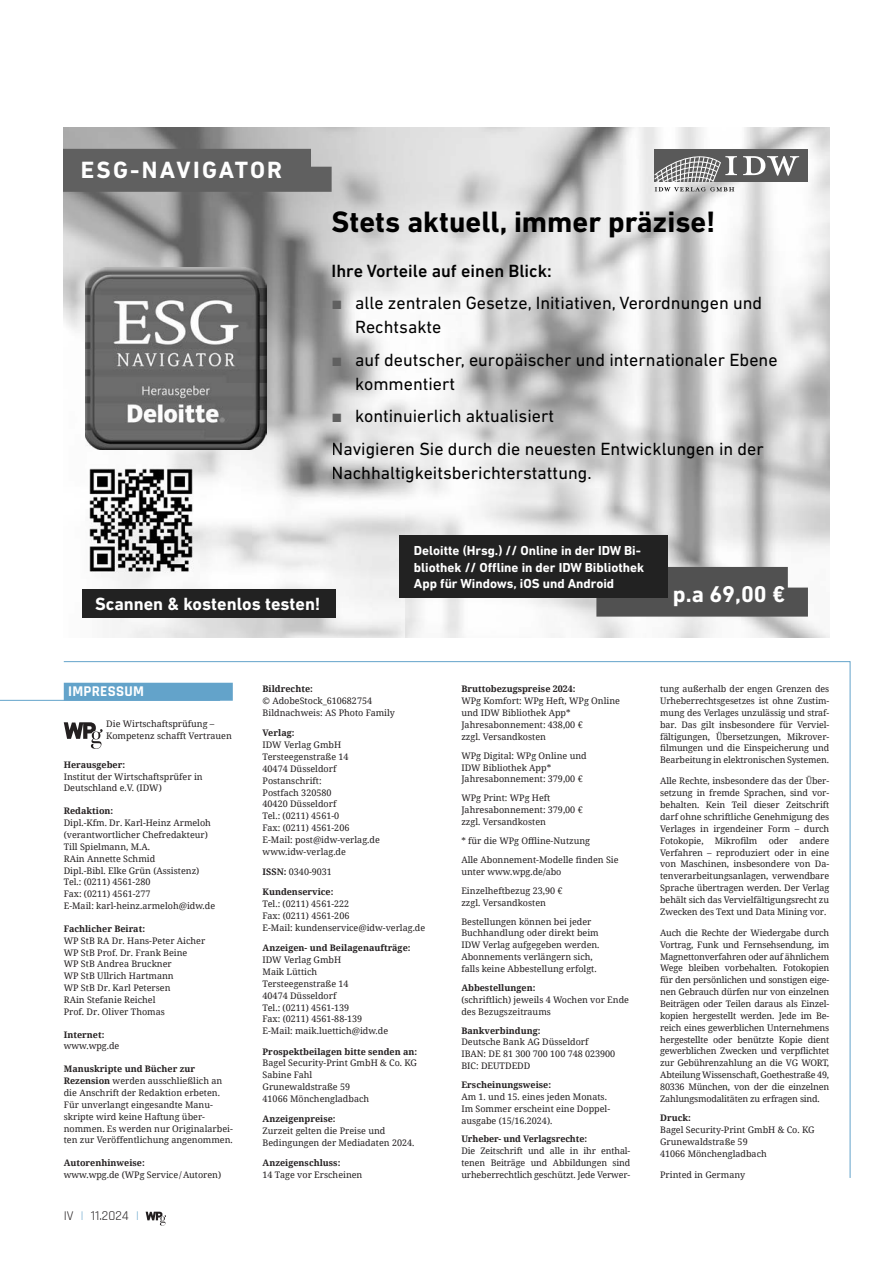
<style>
.page{position:relative;width:893px;height:1263px;background:#fff}
.page>*{position:absolute;margin:0;border:0;box-sizing:border-box;transform-origin:0 0}
.t1{font:700 30px "DIN Next LT Pro";color:#000}
.t2{font:700 24px "DIN Next LT Pro";letter-spacing:.095em;color:#fff}
.t3{font:700 23.25px "DIN Next LT Pro";color:#fff}
.t4{font:18px/24px "DIN Next LT Pro";color:#020202}
.t5{font:18px/24px "DIN Next LT Pro";color:#000}
.t6{font:500 18px "DIN Next LT Pro";color:#020202}
.t7{font:700 18px "DIN Next LT Pro";color:#fff}
.t8{font:700 15px "Rajdhani";letter-spacing:.02em;color:#fff}
.t9{font:13.5px "Rajdhani";color:#231f20}
.t10{font:700 13.2px/16.5px "DIN Next LT Pro";color:#fff}
.t11{font:9px/11.9px "Noto Serif";color:#231f20}
.t12{font:700 9px "Noto Serif";color:#231f20}
.s1{font-weight:700}
.s2{color:#63a3ca}
</style>
<div class="page">
<svg style="left:146px;top:1212px;width:20px;height:13px"></svg>
<hr style="left:0;top:700px;width:220px;height:1px;background:#63a3ca">
<svg style="left:63px;top:661px;width:788px;height:517px"></svg>
<img style="left:405px;top:128px;width:424px;height:510px">
<img style="left:64px;top:128px;width:341px;height:180px">
<img style="left:64px;top:308px;width:33px;height:310px">
<img style="left:252px;top:308px;width:153px;height:330px">
<img style="left:149px;top:524px;width:103px;height:114px">
<div style="left:97px;top:576px;width:52px;height:62px;background:#f4f4f4"></div>
<img style="left:85px;top:267px;width:181px;height:183px">
<div style="left:64px;top:149px;width:268px;height:43px;background:#606060"></div>
<div style="left:655px;top:149px;width:153px;height:33px;background:#595959"></div>
<svg style="left:743px;top:156px;width:56px;height:20px"></svg>
<svg style="left:655px;top:156px;width:82px;height:26px"></svg>
<img style="left:664px;top:187px;width:70px;height:4px">
<img style="left:85px;top:464px;width:112px;height:112px">
<img style="left:333px;top:442px;width:431px;height:16px">
<img style="left:333px;top:467px;width:257px;height:15px">
<img style="left:332px;top:211px;width:381px;height:26px">
<svg style="left:596px;top:567px;width:212px;height:50px;background:#5b5b5b"></svg>
<div style="left:400px;top:535px;width:268px;height:63px;background:#222"></div>
<div style="left:82px;top:589px;width:254px;height:28px;background:#222"></div>
<svg style="left:333px;top:301px;width:8px;height:8px"></svg>
<svg style="left:333px;top:357px;width:8px;height:9px"></svg>
<svg style="left:333px;top:414px;width:8px;height:8px"></svg>
<h2 class="t2" style="left:81px;top:162px;width:203px">ESG-NAVIGATOR</h2>
<h1 class="t1" style="left:332px;top:211px;width:385px">Stets aktuell, immer präzise!</h1>
<h3 class="t6" style="left:332px;top:260px;width:222px">Ihre Vorteile auf einen Blick:</h3>
<h3 class="t4" style="left:355px;top:293px;width:409px">alle zentralen Gesetze, Initiativen, Verordnungen und<br>Rechtsakte</h3>
<h3 class="t4" style="left:355px;top:349px;width:424px">auf deutscher, europäischer und internationaler Ebene kommentiert</h3>
<h3 class="t4" style="left:355px;top:406px;width:201px">kontinuierlich aktualisiert</h3>
<h3 class="t5" style="left:332px;top:438px;width:434px">Navigieren Sie durch die neuesten Entwicklungen in der<br>Nachhaltigkeitsberichterstattung.</h3>
<h3 class="t7" style="left:95px;top:598px;width:227px">Scannen &amp; kostenlos testen!</h3>
<h3 class="t10" style="left:414px;top:543px;width:232px">Deloitte (Hrsg.) // Online in der IDW Bi&shy;bliothek // Offline in der IDW Bibliothek<br>App für Windows, iOS und Android</h3>
<h3 class="t3" style="left:673px;top:586px;width:114px">p.a 69,00 €</h3>
<h3 class="t8" style="left:68px;top:682px;width:78px">IMPRESSUM</h3>
<p class="t11" style="left:106px;top:718px;width:127px">Die Wirtschaftsprüfung –<br>Kompetenz schafft Vertrauen</p>
<p class="t12" style="left:64px;top:758px;width:63px">Herausgeber:</p>
<p class="t11" style="left:64px;top:770px;width:140px">Institut der Wirtschaftsprüfer in<br>Deutschland e.V. (IDW)</p>
<p class="t12" style="left:64px;top:805px;width:51px">Redaktion:</p>
<p class="t11" style="left:64px;top:817px;width:153px">Dipl.-Kfm. Dr. Karl-Heinz Armeloh (verantwortlicher Chefredakteur)<br>Till Spielmann, M.A.<br>RAin Annette Schmid<br>Dipl.-Bibl. Elke Grün (Assistenz)<br>Tel.: (0211) 4561-280<br>Fax: (0211) 4561-277<br>E-Mail: karl-heinz.armeloh@idw.de</p>
<p class="t12" style="left:64px;top:922px;width:83px">Fachlicher Beirat:</p>
<p class="t11" style="left:64px;top:934px;width:143px">WP StB RA Dr. Hans-Peter Aicher<br>WP StB Prof. Dr. Frank Beine<br>WP StB Andrea Bruckner<br>WP StB Ullrich Hartmann<br>WP StB Dr. Karl Petersen<br>RAin Stefanie Reichel<br>Prof. Dr. Oliver Thomas</p>
<p class="t12" style="left:64px;top:1028px;width:42px">Internet:</p>
<p class="t11" style="left:64px;top:1040px;width:57px">www.wpg.de</p>
<p class="t11" style="left:64px;top:1063px;width:171px"><span class="s1">Manuskripte und Bücher zur Rezension</span> werden ausschließlich an die Anschrift der Redaktion erbeten.<br>Für unverlangt eingesandte Manu&shy;skripte wird keine Haftung ü ber&shy;nommen. Es werden nur Originalarbei&shy;ten zur Veröffentlichung angenommen.</p>
<p class="t12" style="left:64px;top:1156px;width:83px">Autorenhinweise:</p>
<p class="t11" style="left:64px;top:1168px;width:159px">www.wpg.de (WPg Service / Autoren)</p>
<h3 class="t9" style="left:64px;top:1208px;width:77px">IV <span class="s2">|</span> 11.2024 <span class="s2">|</span></h3>
<p class="t12" style="left:263px;top:683px;width:52px">Bildrechte:</p>
<p class="t11" style="left:263px;top:695px;width:134px">© AdobeStock_610682754<br>Bildnachweis: AS Photo Family</p>
<p class="t12" style="left:263px;top:727px;width:33px">Verlag:</p>
<p class="t11" style="left:263px;top:739px;width:119px">IDW Verlag GmbH<br>Tersteegenstraße 14<br>40474 Düsseldorf<br>Postanschrift:<br>Postfach 320580<br>40420 Düsseldorf<br>Tel.: (0211) 4561-0<br>Fax: (0211) 4561-206<br>E-Mail: post@idw-verlag.de www.idw-verlag.de</p>
<p class="t11" style="left:263px;top:866px;width:71px"><span class="s1">ISSN:</span> 0340-9031</p>
<p class="t12" style="left:263px;top:886px;width:72px">Kundenservice:</p>
<p class="t11" style="left:263px;top:898px;width:164px">Tel.: (0211) 4561-222<br>Fax: (0211) 4561-206<br>E-Mail: kundenservice@idw-verlag.de</p>
<p class="t12" style="left:263px;top:942px;width:149px">Anzeigen- und Beilagenaufträge:</p>
<p class="t11" style="left:263px;top:954px;width:127px">IDW Verlag GmbH<br>Maik Lüttich<br>Tersteegenstraße 14<br>40474 Düsseldorf<br>Tel.: (0211) 4561-139<br>Fax: (0211) 4561-88-139<br>E-Mail: maik.luettich@idw.de</p>
<p class="t12" style="left:263px;top:1045px;width:156px">Prospektbeilagen bitte senden an:</p>
<p class="t11" style="left:263px;top:1057px;width:156px">Bagel Security-Print GmbH &amp; Co. KG<br>Sabine Fahl<br>Grunewaldstraße 59<br>41066 Mönchengladbach</p>
<p class="t12" style="left:263px;top:1112px;width:75px">Anzeigenpreise:</p>
<p class="t11" style="left:263px;top:1125px;width:153px">Zurzeit gelten die Preise und<br>Bedingungen der Mediadaten 2024.</p>
<p class="t12" style="left:263px;top:1156px;width:79px">Anzeigenschluss:</p>
<p class="t11" style="left:263px;top:1169px;width:101px">14 Tage vor Erscheinen</p>
<p class="t12" style="left:461px;top:683px;width:116px">Bruttobezugspreise 2024:</p>
<p class="t11" style="left:461px;top:695px;width:160px">WPg Komfort: WPg Heft, WPg Online und IDW Bibliothek App*<br>Jahresabonnement: 438,00 €<br>zzgl. Versandkosten</p>
<p class="t11" style="left:461px;top:749px;width:127px">WPg Digital: WPg Online und<br>IDW Bibliothek App*<br>Jahresabonnement: 379,00 €</p>
<p class="t11" style="left:461px;top:792px;width:123px">WPg Print: WPg Heft<br>Jahresabonnement: 379,00 € zzgl. Versandkosten</p>
<p class="t11" style="left:461px;top:831px;width:159px;line-height:18.9px">* für die WPg Offline-Nutzung<br>Alle Abonnement-Modelle finden Sie</p>
<p class="t11" style="left:461px;top:862px;width:103px;line-height:18.9px">unter www.wpg.de/abo<br>Einzelheftbezug 23,90 €</p>
<p class="t11" style="left:461px;top:893px;width:132px;line-height:18.9px">zzgl. Versandkosten<br>Bestellungen können bei jeder</p>
<p class="t11" style="left:461px;top:927px;width:140px">Buchhandlung oder direkt beim<br>IDW Verlag aufgegeben werden.<br>Abonnements verlängern sich, falls keine Abbestellung erfolgt.</p>
<p class="t12" style="left:461px;top:981px;width:76px">Abbestellungen:</p>
<p class="t11" style="left:461px;top:993px;width:169px">(schriftlich) jeweils 4 Wochen vor Ende des Bezugszeitraums</p>
<p class="t12" style="left:461px;top:1024px;width:81px">Bankverbindung:</p>
<p class="t11" style="left:461px;top:1036px;width:155px">Deutsche Bank AG Düsseldorf<br>IBAN: DE 81 300 700 100 748 023900<br>BIC: DEUTDEDD</p>
<p class="t12" style="left:461px;top:1078px;width:91px">Erscheinungsweise:</p>
<p class="t11" style="left:461px;top:1090px;width:150px">Am 1. und 15. eines jeden Monats.<br>Im Sommer erscheint eine Doppel&shy;ausgabe (15/16.2024).</p>
<p class="t12" style="left:461px;top:1133px;width:127px">Urheber- und Verlagsrechte:</p>
<p class="t11" style="left:461px;top:1145px;width:171px;text-align:justify">Die Zeitschrift und alle in ihr enthal&shy;tenen Beiträge und Abbildungen sind urheberrechtlich geschützt. Jede Verwer-</p>
<p class="t11" style="left:660px;top:683px;width:171px;text-align:justify">tung außerhalb der engen Grenzen des Urheberrechtsgesetzes ist ohne Zustim&shy;mung des Verlages unzulässig und straf&shy;bar. Das gilt insbesondere für Ver viel&shy;fältigungen, Übersetzungen, Mikro ver&shy;filmungen und die Einspeicherung und Bearbeitung in elektronischen Sys temen.</p>
<p class="t11" style="left:660px;top:775px;width:171px;text-align:justify">Alle Rechte, insbesondere das der Über&shy;setzung in fremde Sprachen, sind vor&shy;behalten. Kein Teil dieser Zeitschrift darf ohne schriftliche Genehmigung des Verlages in irgendeiner Form – durch Fotokopie, Mikrofilm oder andere Verfahren – reproduziert oder in eine von Maschinen, insbesondere von Da&shy;tenverarbeitungsanlagen, verwendbare Spra che übertragen werden. Der Verlag behält sich das Vervielfältigungsrecht zu Zwecken des Text und Data Mining vor.</p>
<p class="t11" style="left:660px;top:926px;width:171px;text-align:justify">Auch die Rechte der Wiedergabe durch Vortrag, Funk und Fernsehsendung, im Magnettonverfahren oder auf ähnli chem Wege bleiben vorbehalten. Foto kopien für den persönlichen und sons tigen eige&shy;nen Gebrauch dürfen nur von einzelnen Beiträgen oder Teilen daraus als Einzel&shy;kopien hergestellt werden. Jede im Be&shy;reich eines gewerblichen Un ternehmens hergestellte oder benützte Kopie dient gewerblichen Zwecken und verpflichtet zur Gebührenzahlung an die VG WORT, Abteilung Wissenschaft, Goethestraße 49, 80336 München, von der die einzelnen Zahlungsmodalitäten zu erfragen sind.</p>
<p class="t12" style="left:660px;top:1112px;width:32px">Druck:</p>
<p class="t11" style="left:660px;top:1124px;width:156px">Bagel Security-Print GmbH &amp; Co. KG<br>Grunewaldstraße 59<br>41066 Mönchengladbach</p>
<p class="t11" style="left:660px;top:1168px;width:86px">Printed in Germany</p>
</div>
